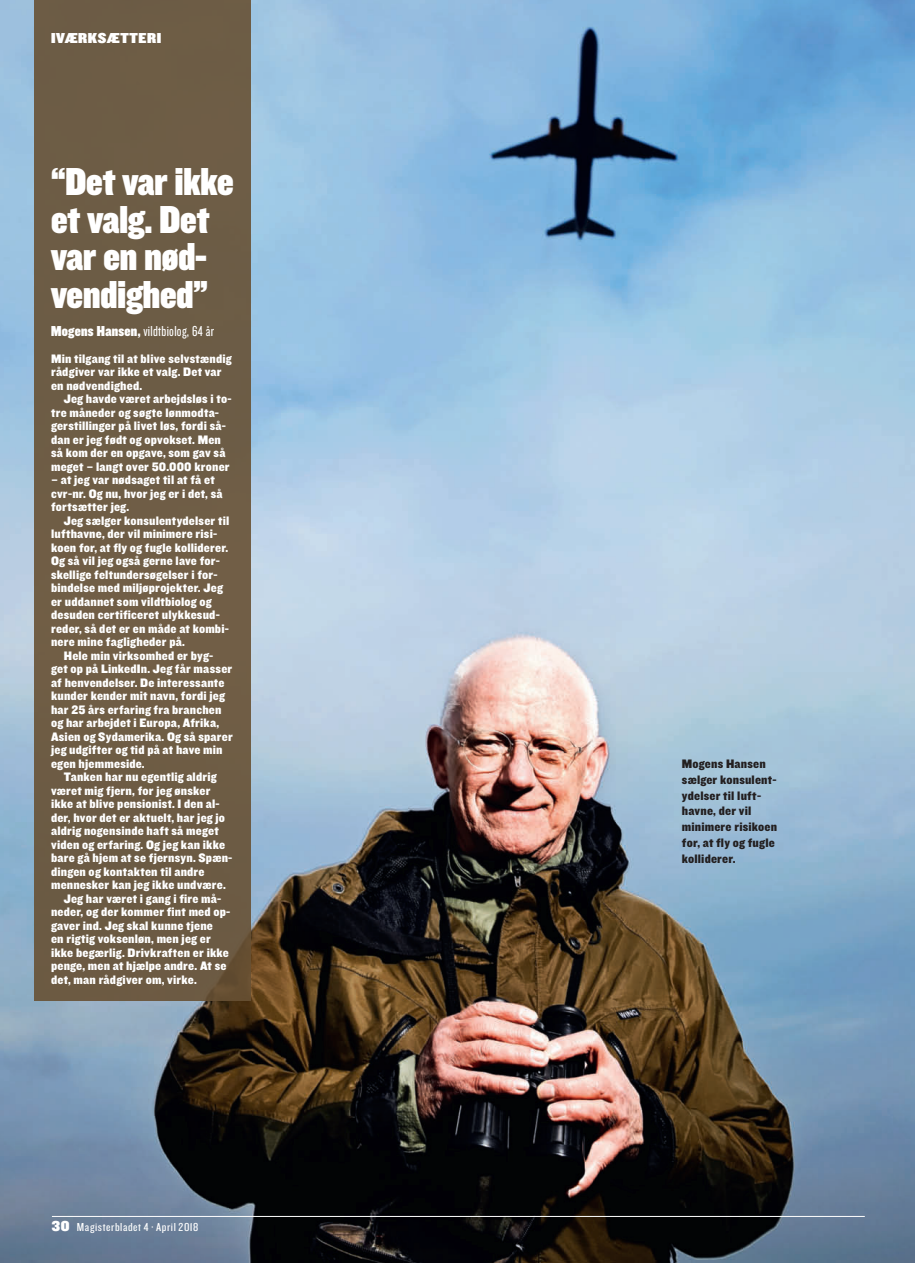
<style>
.page{position:relative;width:915px;height:1263px;background:#fff}
.page>*{position:absolute;margin:0;border:0;box-sizing:border-box;transform-origin:0 0}
.t1{font:40.5px/37.5px "Knockout 90 Ultmt Welterwt";color:#fff}
.t2{font:15px "Knockout 28 Junior Feathrwt";letter-spacing:.02em;color:#fff}
.t3{font:15px "Knockout 90 Ultmt Welterwt";letter-spacing:.03em;color:#fff;scale:1.2 1}
.t4{font:12.75px/13.5px "Knockout 71 Full Middlewt";letter-spacing:.015em;color:#fff}
.t5{font:12.75px/15.8px "Knockout 71 Full Middlewt";letter-spacing:.015em;color:#231f20}
.t6{font:12px "Knockout 28 Junior Feathrwt";letter-spacing:.04em;color:#fff;scale:1.2 1}
.s1{font-family:"Knockout 90 Ultmt Welterwt"}
.s2{font-family:"Knockout 90 Ultmt Welterwt";font-size:15px}
</style>
<div class="page">
<img style="left:0;top:0;width:914px;height:1263px">
<div style="left:34px;top:0;width:216px;height:1001px;background:#6d5c45"></div>
<hr style="left:52px;top:1216px;width:812px;height:1px;background:#fff">
<p class="t3" style="left:51px;top:28px;width:93px">IVÆRKSÆTTERI</p>
<h1 class="t1" style="left:51px;top:161px;width:184px">“Det var ikke et valg. Det var en nød&shy;vendighed”</h1>
<p class="t2" style="left:51px;top:321px;width:164px"><span class="s1">Mogens Hansen,</span> vildtbiolog, 64 år</p>
<p class="t4" style="left:51px;top:351px;width:182px">Min tilgang til at blive selvstændig rådgiver var ikke et valg. Det var en nødvendighed.</p>
<p class="t4" style="left:51px;top:392px;width:182px;text-indent:13px">Jeg havde været arbejdsløs i to&shy;tre måneder og søgte lønmodta&shy;gerstillinger på livet løs, fordi så&shy;dan er jeg født og opvokset. Men så kom der en opgave, som gav så meget – langt over 50.000 kroner</p>
<p class="t4" style="left:51px;top:473px;width:173px">– at jeg var nødsaget til at få et cvr-nr. Og nu, hvor jeg er i det, så fortsætter jeg.</p>
<p class="t4" style="left:51px;top:513px;width:180px;text-indent:13px">Jeg sælger konsulentydelser til lufthavne, der vil minimere risi&shy;koen for, at fly og fugle kolliderer.<br>Og så vil jeg også gerne lave for&shy;skellige feltundersøgelser i for&shy;bindelse med miljøprojekter. Jeg er uddannet som vildtbiolog og desuden certificeret ulykkesud&shy;reder, så det er en måde at kombi&shy;nere mine fagligheder på.</p>
<p class="t4" style="left:51px;top:648px;width:183px;text-indent:13px">Hele min virksomhed er byg&shy;get op på LinkedIn. Jeg får masser af henvendelser. De interessante kunder kender mit navn, fordi jeg har 25 års erfaring fra branchen og har arbejdet i Europa, Afrika,<br>Asien og Sydamerika. Og så sparer jeg udgifter og tid på at have min egen hjemmeside.</p>
<p class="t4" style="left:64px;top:770px;width:154px">Tanken har nu egentlig aldrig</p>
<p class="t4" style="left:51px;top:783px;width:161px">været mig fjern, for jeg ønsker</p>
<p class="t4" style="left:51px;top:797px;width:170px">ikke at blive pensionist. I den al-</p>
<p class="t4" style="left:51px;top:810px;width:175px">der, hvor det er aktuelt, har jeg jo</p>
<p class="t4" style="left:51px;top:824px;width:169px">aldrig nogensinde haft så meget</p>
<p class="t4" style="left:51px;top:837px;width:175px">viden og erfaring. Og jeg kan ikke</p>
<p class="t4" style="left:51px;top:851px;width:183px">bare gå hjem at se fjernsyn. Spæn-</p>
<p class="t4" style="left:51px;top:864px;width:155px">dingen og kontakten til andre</p>
<p class="t4" style="left:51px;top:878px;width:176px">mennesker kan jeg ikke undvære.</p>
<p class="t4" style="left:64px;top:891px;width:159px">Jeg har været i gang i fire må-</p>
<p class="t4" style="left:51px;top:905px;width:181px">neder, og der kommer fint med op-</p>
<p class="t4" style="left:51px;top:918px;width:163px">gaver ind. Jeg skal kunne tjene</p>
<p class="t4" style="left:51px;top:932px;width:161px">en rigtig voksenløn, men jeg er</p>
<p class="t4" style="left:51px;top:945px;width:179px">ikke begærlig. Drivkraften er ikke</p>
<p class="t4" style="left:51px;top:959px;width:177px">penge, men at hjælpe andre. At se</p>
<p class="t4" style="left:51px;top:972px;width:147px">det, man rådgiver om, virke.</p>
<p class="t6" style="left:52px;top:1220px;width:123px"><span class="s2">30</span> Magisterbladet 4 · April 2018</p>
<p class="t5" style="left:681px;top:756px;width:97px">Mogens Hansen sælger konsulent&shy;ydelser til luft&shy;havne, der vil minimere risikoen for, at fly og fugle kolliderer.</p>
</div>
